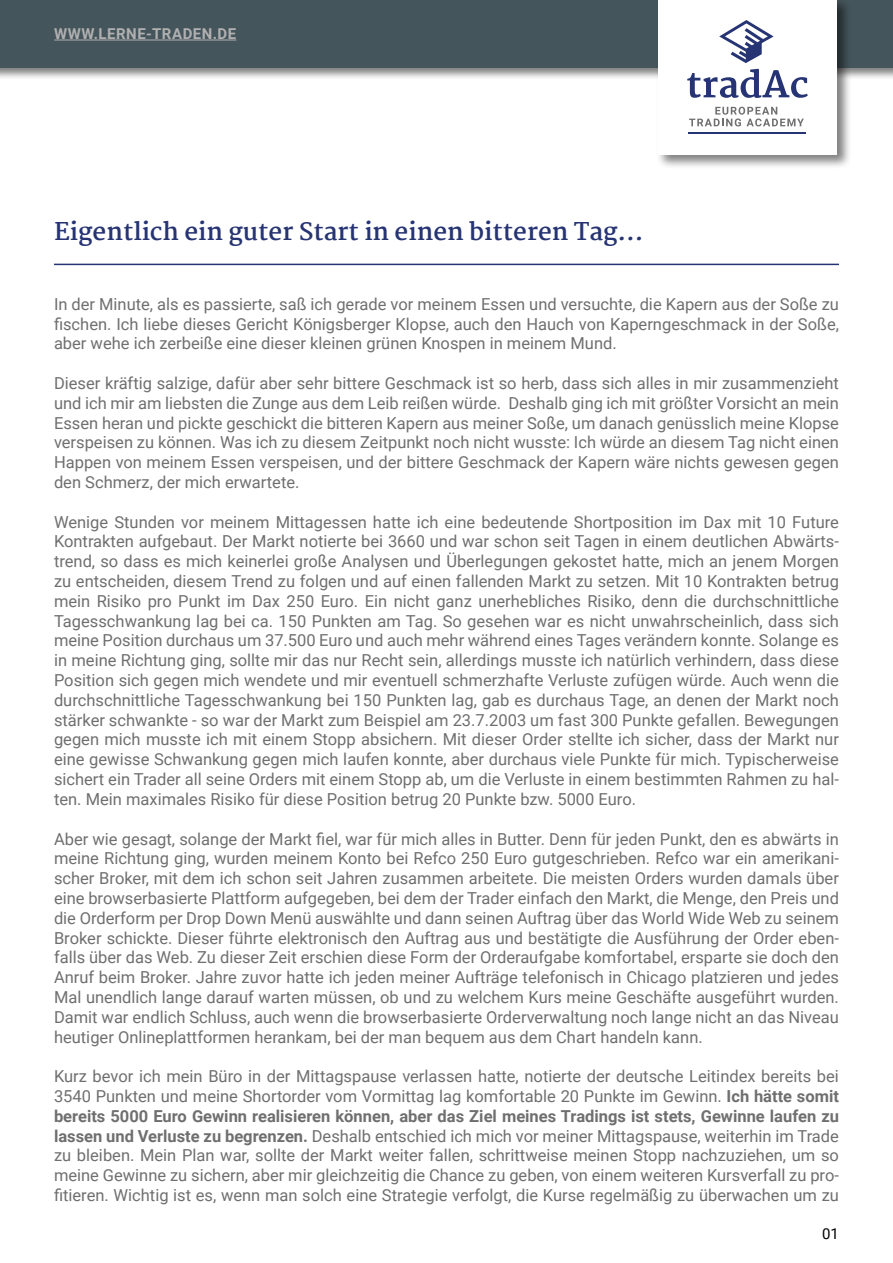
<style>
.page{position:relative;width:893px;height:1263px;background:#fff}
.page>*{position:absolute;margin:0;border:0;box-sizing:border-box;transform-origin:0 0}
.t1{font:700 24px "Martel";color:#263473}
.t2{font:16.5px/19.8px "Roboto";color:#706f6f;text-align:justify}
.t3{font:700 15px "Roboto";letter-spacing:.035em;color:#b0b0b0}
.t4{font:15px "Roboto";color:#000}
.s1{font-weight:700}
</style>
<div class="page">
<div style="left:0;top:0;width:893px;height:79px;background:#000;opacity:.5"></div>
<div style="left:0;top:0;width:893px;height:67px;background:#45555c"></div>
<div style="left:656px;top:0;width:195px;height:169px;background:#000;opacity:.5"></div>
<div style="left:658px;top:0;width:179px;height:155px;background:#fff"></div>
<svg style="left:687px;top:69px;width:121px;height:29px"></svg>
<svg style="left:689px;top:107px;width:115px;height:19px"></svg>
<hr style="left:688px;top:132px;width:118px;height:2px;background:#263473">
<svg style="left:719px;top:20px;width:55px;height:43px"></svg>
<hr style="left:54px;top:264px;width:785px;height:1px;background:#263473">
<hr style="left:54px;top:40px;width:182px;height:1px;background:#b0b0b0">
<p class="t3" style="left:54px;top:23px;width:183px">WWW.LERNE-TRADEN.DE</p>
<h1 class="t1" style="left:54px;top:217px;width:591px">Eigentlich ein guter Start in einen bitteren Tag…</h1>
<p class="t2" style="left:54px;top:293px;width:786px">In der Minute, als es passierte, saß ich gerade vor meinem Essen und versuchte, die Kapern aus der Soße zu fischen. Ich liebe dieses Gericht Königsberger Klopse, auch den Hauch von Kaperngeschmack in der Soße, aber wehe ich zerbeiße eine dieser kleinen grünen Knospen in meinem Mund.</p>
<p class="t2" style="left:54px;top:373px;width:786px">Dieser kräftig salzige, dafür aber sehr bittere Geschmack ist so herb, dass sich alles in mir zusammenzieht und ich mir am liebsten die Zunge aus dem Leib reißen würde. Deshalb ging ich mit größter Vorsicht an mein Essen heran und pickte geschickt die bitteren Kapern aus meiner Soße, um danach genüsslich meine Klopse verspeisen zu können. Was ich zu diesem Zeitpunkt noch nicht wusste: Ich würde an diesem Tag nicht einen Happen von meinem Essen verspeisen, und der bittere Geschmack der Kapern wäre nichts gewesen gegen den Schmerz, der mich erwartete.</p>
<p class="t2" style="left:54px;top:511px;width:786px">Wenige Stunden vor meinem Mittagessen hatte ich eine bedeutende Shortposition im Dax mit 10 Future Kontrakten aufgebaut. Der Markt notierte bei 3660 und war schon seit Tagen in einem deutlichen Abwärts&shy;trend, so dass es mich keinerlei große Analysen und Überlegungen gekostet hatte, mich an jenem Morgen zu entscheiden, diesem Trend zu folgen und auf einen fallenden Markt zu setzen. Mit 10 Kontrakten betrug mein Risiko pro Punkt im Dax 250 Euro. Ein nicht ganz unerhebliches Risiko, denn die durchschnittliche Tagesschwankung lag bei ca. 150 Punkten am Tag. So gesehen war es nicht unwahrscheinlich, dass sich meine Position durchaus um 37.500 Euro und auch mehr während eines Tages verändern konnte. Solange es in meine Richtung ging, sollte mir das nur Recht sein, allerdings musste ich natürlich verhindern, dass diese Position sich gegen mich wendete und mir eventuell schmerzhafte Verluste zufügen würde. Auch wenn die durchschnittliche Tagesschwankung bei 150 Punkten lag, gab es durchaus Tage, an denen der Markt noch stärker schwankte - so war der Markt zum Beispiel am 23.7.2003 um fast 300 Punkte gefallen. Bewegungen gegen mich musste ich mit einem Stopp absichern. Mit dieser Order stellte ich sicher, dass der Markt nur eine gewisse Schwankung gegen mich laufen konnte, aber durchaus viele Punkte für mich. Typischerweise sichert ein Trader all seine Orders mit einem Stopp ab, um die Verluste in einem bestimmten Rahmen zu hal&shy;ten. Mein maximales Risiko für diese Position betrug 20 Punkte bzw. 5000 Euro.</p>
<p class="t2" style="left:54px;top:828px;width:786px">Aber wie gesagt, solange der Markt fiel, war für mich alles in Butter. Denn für jeden Punkt, den es abwärts in meine Richtung ging, wurden meinem Konto bei Refco 250 Euro gutgeschrieben. Refco war ein amerikani&shy;scher Broker, mit dem ich schon seit Jahren zusammen arbeitete. Die meisten Orders wurden damals über eine browserbasierte Plattform aufgegeben, bei dem der Trader einfach den Markt, die Menge, den Preis und die Orderform per Drop Down Menü auswählte und dann seinen Auftrag über das World Wide Web zu seinem Broker schickte. Dieser führte elektronisch den Auftrag aus und bestätigte die Ausführung der Order eben&shy;falls über das Web. Zu dieser Zeit erschien diese Form der Orderaufgabe komfortabel, ersparte sie doch den Anruf beim Broker. Jahre zuvor hatte ich jeden meiner Aufträge telefonisch in Chicago platzieren und jedes Mal unendlich lange darauf warten müssen, ob und zu welchem Kurs meine Geschäfte ausgeführt wurden.<br>Damit war endlich Schluss, auch wenn die browserbasierte Orderverwaltung noch lange nicht an das Niveau heutiger Onlineplattformen herankam, bei der man bequem aus dem Chart handeln kann.</p>
<p class="t2" style="left:54px;top:1066px;width:786px">Kurz bevor ich mein Büro in der Mittagspause verlassen hatte, notierte der deutsche Leitindex bereits bei 3540 Punkten und meine Shortorder vom Vormittag lag komfortable 20 Punkte im Gewinn. <span class="s1">Ich hätte somit bereits 5000 Euro Gewinn realisieren können, aber das Ziel meines Tradings ist stets, Gewinne laufen zu lassen und Verluste zu begrenzen.</span> Deshalb entschied ich mich vor meiner Mittagspause, weiterhin im Trade zu bleiben. Mein Plan war, sollte der Markt weiter fallen, schrittweise meinen Stopp nachzuziehen, um so meine Gewinne zu sichern, aber mir gleichzeitig die Chance zu geben, von einem weiteren Kursverfall zu pro&shy;fitieren. Wichtig ist es, wenn man solch eine Strategie verfolgt, die Kurse regelmäßig zu überwachen um zu</p>
<p class="t4" style="left:822px;top:1223px;width:18px">01</p>
</div>
